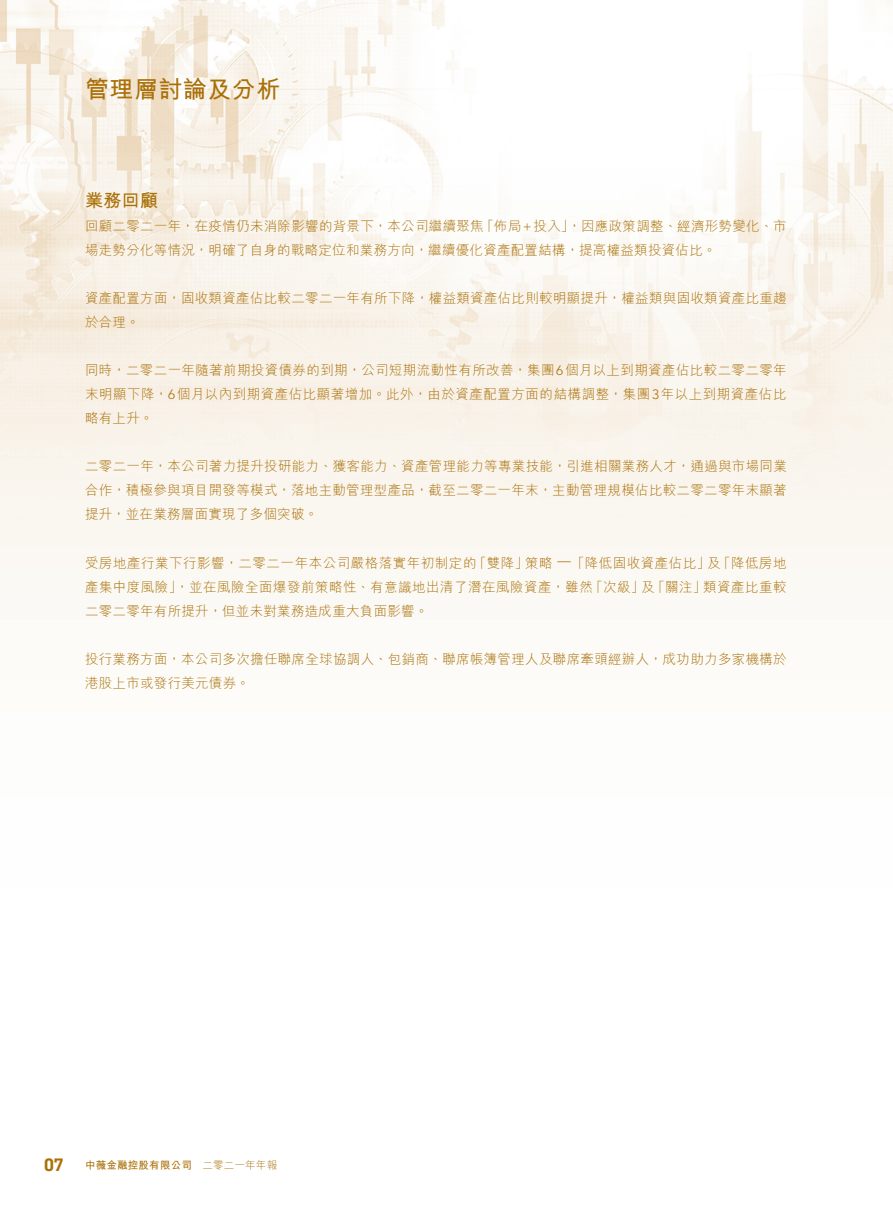
<style>
.page{position:relative;width:893px;height:1212px;background:#fff}
.page>*{position:absolute;margin:0;border:0;box-sizing:border-box;transform-origin:0 0}
.t1{font:700 24px "M Hei HK";letter-spacing:.02em;color:#aa7007}
._01_H1{font:700 18px "M Hei HK";color:#aa7007}
.t2{font:700 18px "Battersea";color:#aa7007}
._00_txt{font:300 13.5px/24px "M Hei HK";letter-spacing:.025em;color:#aa7007}
._00_txt-2{font:300 13.5px "Avenir LT Std";color:#aa7007}
.t3{font:700 10.5px "M Hei HK";letter-spacing:.02em;color:#aa7007}
.t4{font:300 10.5px "M Hei HK";letter-spacing:.02em;color:#aa7007}
.s1{font-family:"Avenir LT Std"}
.s2{font-family:"M Hei HK"}
</style>
<div class="page">
<img style="left:0;top:0;width:893px;height:596px">
<p class="t1" style="left:85px;top:72px;width:197px">管理層討論及分析</p>
<p class="_01_H1" style="left:85px;top:188px;width:75px">業務回顧</p>
<p class="_00_txt" style="left:85px;top:214px;width:633px">回顧二零二一年，在疫情仍未消除影響的背景下，本公司繼續聚焦<br>場走勢分化等情況，明確了自身的戰略定位和業務方向，繼續優化資產配置結構，提高權益類投資佔比。</p>
<p class="_00_txt" style="left:85px;top:286px;width:703px">資產配置方面，固收類資產佔比較二零二一年有所下降，權益類資產佔比則較明顯提升，權益類與固收類資產比重趨於合理。</p>
<p class="_00_txt" style="left:85px;top:358px;width:703px;text-align:justify">同時，二零二一年隨著前期投資債券的到期，公司短期流動性有所改善，集團<span class="s1">6</span>個月以上到期資產佔比較二零二零年末明顯下降，<span class="s1">6</span>個月以內到期資產佔比顯著增加。此外，由於資產配置方面的結構調整，集團<span class="s1">3</span>年以上到期資產佔比略有上升。</p>
<p class="_00_txt" style="left:85px;top:454px;width:703px;text-align:justify">二零二一年，本公司著力提升投研能力、獲客能力、資產管理能力等專業技能，引進相關業務人才，通過與市場同業合作，積極參與項目開發等模式，落地主動管理型產品，截至二零二一年末，主動管理規模佔比較二零二零年末顯著提升，並在業務層面實現了多個突破。</p>
<p class="_00_txt" style="left:717px;top:550px;width:71px">「降低房地</p>
<p class="_00_txt" style="left:480px;top:214px;width:308px">「佈局<span class="s1">+</span>投入，」因應政策調整、經濟形勢變化、市</p>
<p class="_00_txt" style="left:585px;top:550px;width:127px">降低固收資產佔比」</p>
<p class="_00_txt" style="left:85px;top:550px;width:393px">受房地產行業下行影響，二零二一年本公司嚴格落實年初制定的</p>
<p class="_00_txt" style="left:473px;top:550px;width:57px">「雙降」</p>
<p class="_00_txt" style="left:525px;top:550px;width:29px">策略</p>
<p class="_00_txt-2" style="left:557px;top:553px;width:28px">—<span class="s2">「</span></p>
<p class="_00_txt" style="left:707px;top:550px;width:15px">及</p>
<p class="_00_txt" style="left:703px;top:574px;width:85px">類資產比重較</p>
<p class="_00_txt" style="left:85px;top:574px;width:509px">產集中度風險，」並在風險全面爆發前策略性、有意識地出清了潛在風險資產，雖然二零二零年有所提升，但並未對業務造成重大負面影響。</p>
<p class="_00_txt" style="left:85px;top:646px;width:703px">投行業務方面，本公司多次擔任聯席全球協調人、包銷商、聯席帳簿管理人及聯席牽頭經辦人，成功助力多家機構於港股上市或發行美元債券。</p>
<p class="_00_txt" style="left:589px;top:574px;width:56px">「次級」</p>
<p class="_00_txt" style="left:651px;top:574px;width:56px">「關注」</p>
<p class="_00_txt" style="left:641px;top:574px;width:15px">及</p>
<p class="t2" style="left:44px;top:1153px;width:21px">07</p>
<p class="t3" style="left:85px;top:1158px;width:108px">中薇金融控股有限公司</p>
<p class="t4" style="left:202px;top:1160px;width:76px">二零二一年年報</p>
</div>
